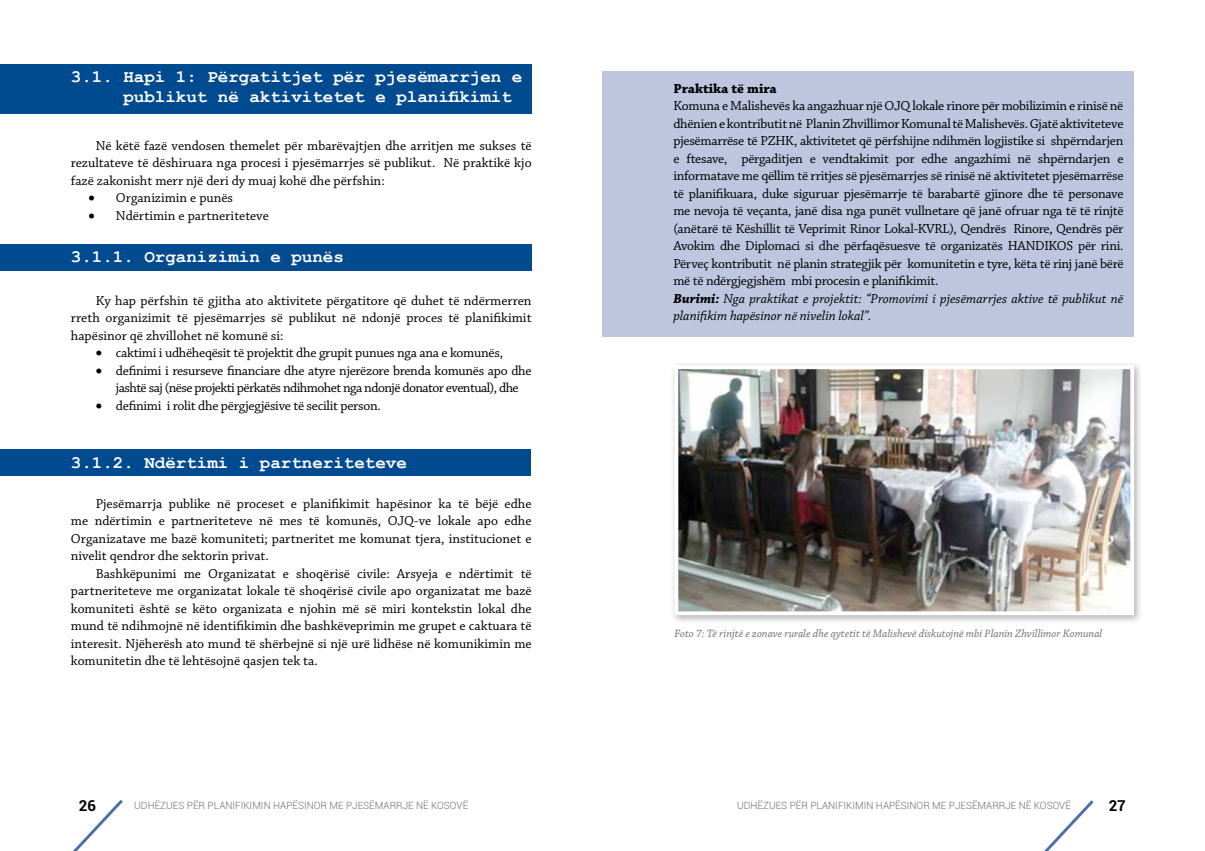
<style>
.page{position:relative;width:1205px;height:851px;background:#fff}
.page>*{position:absolute;margin:0;border:0;box-sizing:border-box;transform-origin:0 0}
.t1{font:700 17.5px/20.1px "Courier New";color:#fff}
.t2{font:700 15px "Roboto";color:#000}
.t3{font:13.75px/17.5px "Chaparral Pro";letter-spacing:-.02em;color:#000;text-align:justify}
.t4{font:13.75px "Chaparral Pro";color:#000}
.t5{font:700 13.75px "Chaparral Pro";color:#000}
.t6{font:italic 11.25px "Chaparral Pro";color:#6d6e70}
.t7{font:300 10px "Roboto";color:#6d6e70}
.s1{font-weight:700;font-style:italic}
.s2{font-style:italic}
</style>
<div class="page">
<svg style="left:74px;top:799px;width:49px;height:51px"></svg>
<svg style="left:1045px;top:800px;width:48px;height:50px"></svg>
<div style="left:0;top:244px;width:531px;height:27px;background:#004a8f"></div>
<div style="left:0;top:449px;width:530px;height:26px;background:#004a8f"></div>
<div style="left:0;top:64px;width:531px;height:49px;background:#004a8f"></div>
<div style="left:602px;top:71px;width:532px;height:266px;background:#bec6df"></div>
<div style="left:670px;top:361px;width:473px;height:263px;background:#000;opacity:.3"></div>
<img style="left:679px;top:370px;width:450px;height:240px">
<div style="left:674px;top:365px;width:460px;height:250px;border:4px solid #fff"></div>
<p class="t1" style="left:123px;top:66px;width:401px;text-indent:-52px">3.1. Hapi 1: Përgatitjet për pjesëmarrjen e publikut në aktivitetet e planifikimit</p>
<p class="t3" style="left:71px;top:137px;width:462px;text-indent:25px">Në këtë fazë vendosen themelet për mbarëvajtjen dhe arritjen me sukses të rezultateve të dëshiruara nga procesi i pjesëmarrjes së publikut. Në praktikë kjo fazë zakonisht merr një deri dy muaj kohë dhe përfshin:</p>
<p class="t4" style="left:89px;top:190px;width:146px">• Organizimin e punës</p>
<p class="t4" style="left:89px;top:208px;width:182px">• Ndërtimin e partneriteteve</p>
<p class="t1" style="left:71px;top:246px;width:275px">3.1.1. Organizimin e punës</p>
<p class="t3" style="left:71px;top:292px;width:462px;text-indent:25px">Ky hap përfshin të gjitha ato aktivitete përgatitore që duhet të ndërmerren rreth organizimit të pjesëmarrjes së publikut në ndonjë proces të planifikimit hapësinor që zhvillohet në komunë si:</p>
<p class="t3" style="left:96px;top:345px;width:409px">• caktimi i udhëheqësit të projektit dhe grupit punues nga ana e komunës,</p>
<p class="t3" style="left:96px;top:362px;width:437px;text-align:center">• definimi i resurseve financiare dhe atyre njerëzore brenda komunës apo dhe jashtë saj (nëse projekti përkatës ndihmohet nga ndonjë donator eventual), dhe</p>
<p class="t3" style="left:96px;top:397px;width:287px">• definimi i rolit dhe përgjegjësive të secilit person.</p>
<p class="t1" style="left:71px;top:451px;width:338px">3.1.2. Ndërtimi i partneriteteve</p>
<p class="t3" style="left:71px;top:495px;width:462px;text-indent:25px">Pjesëmarrja publike në proceset e planifikimit hapësinor ka të bëjë edhe me ndërtimin e partneriteteve në mes të komunës, OJQ-ve lokale apo edhe Organizatave me bazë komuniteti; partneritet me komunat tjera, institucionet e nivelit qendror dhe sektorin privat.</p>
<p class="t3" style="left:71px;top:565px;width:462px;text-indent:25px">Bashkëpunimi me Organizatat e shoqërisë civile: Arsyeja e ndërtimit të partneriteteve me organizatat lokale të shoqërisë civile apo organizatat me bazë komuniteti është se këto organizata e njohin më së miri kontekstin lokal dhe mund të ndihmojnë në identifikimin dhe bashkëveprimin me grupet e caktuara të interesit. Njëherësh ato mund të shërbejnë si një urë lidhëse në komunikimin me komunitetin dhe të lehtësojnë qasjen tek ta.</p>
<p class="t5" style="left:673px;top:80px;width:105px">Praktika të mira</p>
<p class="t3" style="left:673px;top:98px;width:452px;text-align:left">Komuna e Malishevës ka angazhuar një OJQ lokale rinore për mobilizimin e rinisë në dhënien e kontributit në Planin Zhvillimor Komunal të Malishevës. Gjatë aktiviteteve pjesëmarrëse të PZHK, aktivitetet që përfshijne ndihmën logjistike si shpërndarjen e ftesave, përgaditjen e vendtakimit por edhe angazhimi në shpërndarjen e informatave me qëllim të rritjes së pjesëmarrjes së rinisë në aktivitetet pjesëmarrëse të planifikuara, duke siguruar pjesëmarrje të barabartë gjinore dhe të personave me nevoja të veçanta, janë disa nga punët vullnetare që janë ofruar nga të të rinjtë (anëtarë të Këshillit të Veprimit Rinor Lokal-KVRL), Qendrës Rinore, Qendrës për Avokim dhe Diplomaci si dhe përfaqësuesve të organizatës HANDIKOS për rini.<br>Përveç kontributit në planin strategjik për komunitetin e tyre, këta të rinj janë bërë më të ndërgjegjshëm mbi procesin e planifikimit.<br><span class="s1">Burimi:</span> <span class="s2">Nga praktikat e projektit: “Promovimi i pjesëmarrjes aktive të publikut në planifikim hapësinor në nivelin lokal”.</span></p>
<p class="t6" style="left:674px;top:627px;width:429px">Foto 7: Të rinjtë e zonave rurale dhe qytetit të Malishevë diskutojnë mbi Planin Zhvillimor Komunal</p>
<p class="t2" style="left:79px;top:794px;width:19px">26</p>
<p class="t7" style="left:134px;top:798px;width:335px">UDHËZUES PËR PLANIFIKIMIN HAPËSINOR ME PJESËMARRJE NË KOSOVË</p>
<p class="t7" style="left:737px;top:798px;width:335px">UDHËZUES PËR PLANIFIKIMIN HAPËSINOR ME PJESËMARRJE NË KOSOVË</p>
<p class="t2" style="left:1108px;top:794px;width:19px">27</p>
</div>
